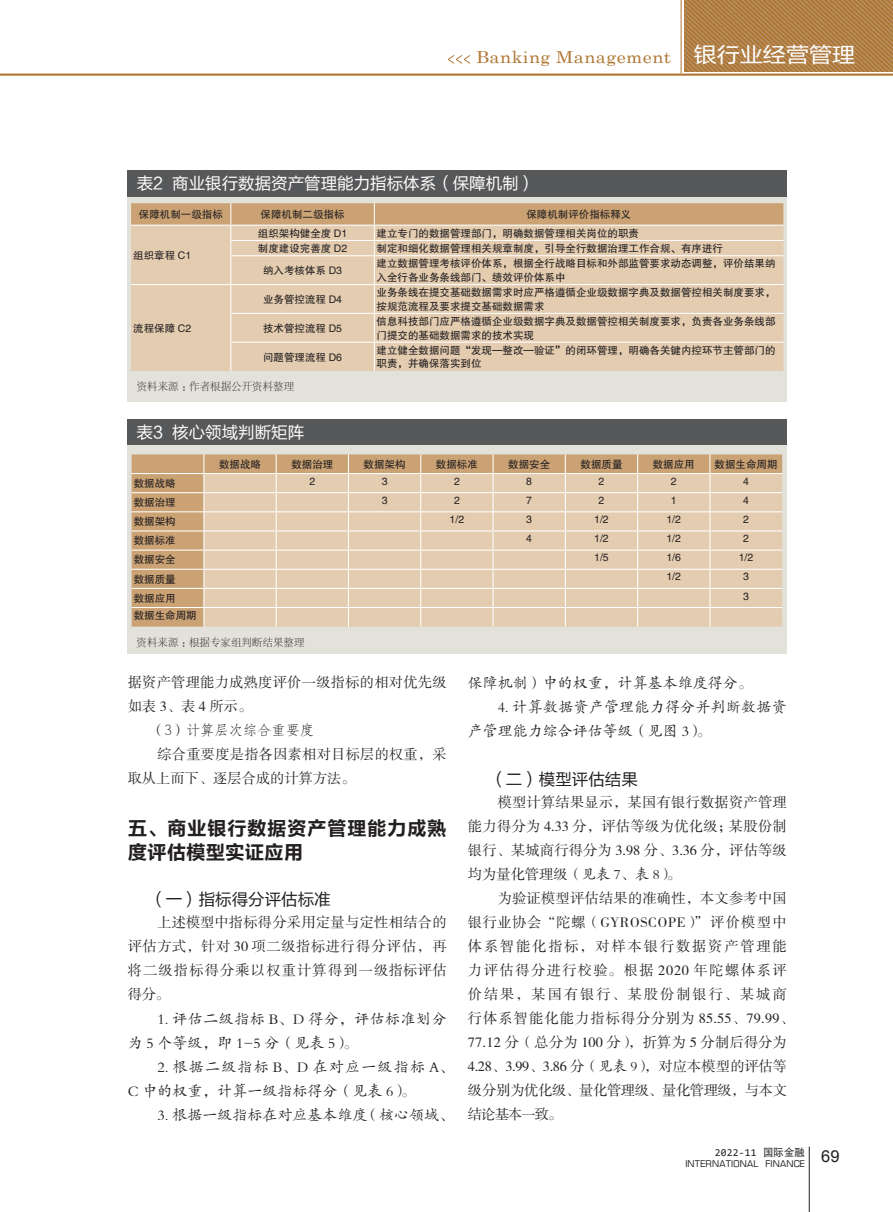
<style>
.page{position:relative;width:893px;height:1212px;background:#fff}
.page>*{position:absolute;margin:0;border:0;box-sizing:border-box;transform-origin:0 0}
.t1{font:19.5px/24px "FZLTCHK GBK1 0";letter-spacing:.025em;color:#231f20}
.t2{font:16.5px "FZLTHK GBK1 0";color:#fff}
.t3{font:16.5px "Century Schoolbook";letter-spacing:.025em;color:#b07633;scale:1.1 1}
.t4{font:16.5px "FZLTHK GBK1 0";color:#231f20}
.t5{font:15px/24px "FZKTJW GB1 0";color:#231f20}
.t6{font:15px/24px "FZKTJW GB1 0";letter-spacing:.04em;color:#231f20}
.t7{font:15px/24px "FZKTJW GB1 0";letter-spacing:.03em;color:#231f20}
.t8{font:14.25px/24px "FZSSJW GB1 0";letter-spacing:.02em;color:#231f20}
.t9{font:14.25px "FZFSJW GB1 0";color:#231f20}
.t10{font:10.5px/13.5px "FZHTJW GB1 0";color:#231f20}
.t11{font:10.5px "FZSYJW GB1 0";color:#231f20}
.t12{font:10.5px "Consolas";letter-spacing:.025em;color:#231f20}
.t13{font:9px "Eurostile";letter-spacing:.025em;color:#231f20}
.s1{font-family:"FZLTHJW GB1 0";font-size:21px;color:#fff}
.s2{font-family:"FZKTJW GB1 0"}
.s3{font-family:"DFP Hei W5 GB"}
</style>
<div class="page">
<svg style="left:448px;top:55px;width:22px;height:9px"></svg>
<hr style="left:0;top:74px;width:893px;height:2px;background:#b07633">
<hr style="left:681px;top:0;width:1px;height:73px;background:#b07633">
<hr style="left:809px;top:1147px;width:1px;height:65px;background:#231f20">
<svg style="left:684px;top:0;width:209px;height:72px;background:#b18048"></svg>
<div style="left:128px;top:436px;width:659px;height:218px;background:#e2e1da"></div>
<div style="left:128px;top:419px;width:659px;height:25px;background:#57585a"></div>
<svg style="left:132px;top:454px;width:650px;height:173px;background:#dfc6a8"></svg>
<div style="left:128px;top:190px;width:659px;height:212px;background:#e2e1da"></div>
<div style="left:128px;top:170px;width:659px;height:26px;background:#57585a"></div>
<svg style="left:131px;top:203px;width:652px;height:168px;background:#e0c8aa"></svg>
<hr style="left:131px;top:225px;width:100px;height:1px;background:#fff">
<hr style="left:231px;top:225px;width:143px;height:1px;background:#fff">
<hr style="left:374px;top:225px;width:409px;height:1px;background:#fff">
<h2 class="t3" style="left:476px;top:43px;width:346px">Banking Management <span class="s1">银行业经营管理</span></h2>
<h2 class="t2" style="left:137px;top:174px;width:400px">表2 商业银行数据资产管理能力指标体系（保障机制）</h2>
<p class="t10" style="left:139px;top:208px;width:85px">保障机制一级指标</p>
<p class="t10" style="left:261px;top:208px;width:85px">保障机制二级指标</p>
<p class="t10" style="left:526px;top:208px;width:106px">保障机制评价指标释义</p>
<p class="t10" style="left:133px;top:249px;width:60px">组织章程 C1</p>
<p class="t10" style="left:258px;top:227px;width:91px">组织架构健全度 D1</p>
<p class="t10" style="left:376px;top:227px;width:264px">建立专门的数据管理部门，明确数据管理相关岗位的职责</p>
<p class="t10" style="left:258px;top:242px;width:91px">制度建设完善度 D2</p>
<p class="t10" style="left:376px;top:242px;width:348px">制定和细化数据管理相关规章制度，引导全行数据治理工作合规、有序进行</p>
<p class="t10" style="left:263px;top:264px;width:81px">纳入考核体系 D3</p>
<p class="t10" style="left:376px;top:257px;width:400px">建立数据管理考核评价体系，根据全行战略目标和外部监管要求动态调整，评价结果纳入全行各业务条线部门、绩效评价体系中</p>
<p class="t10" style="left:133px;top:322px;width:60px">流程保障 C2</p>
<p class="t10" style="left:263px;top:293px;width:81px">业务管控流程 D4</p>
<p class="t10" style="left:376px;top:286px;width:400px">业务条线在提交基础数据需求时应严格遵循企业级数据字典及数据管控相关制度要求，按规范流程及要求提交基础数据需求</p>
<p class="t10" style="left:263px;top:322px;width:81px">技术管控流程 D5</p>
<p class="t10" style="left:376px;top:315px;width:400px">信息科技部门应严格遵循企业级数据字典及数据管控相关制度要求，负责各业务条线部门提交的基础数据需求的技术实现</p>
<p class="t10" style="left:263px;top:350px;width:81px">问题管理流程 D6</p>
<p class="t10" style="left:376px;top:344px;width:400px">建立健全数据问题“发现—整改—验证”的闭环管理，明确各关键内控环节主管部门的职责，并确保落实到位</p>
<p class="t11" style="left:137px;top:381px;width:159px">资料来源：作者根据公开资料整理</p>
<h2 class="t2" style="left:137px;top:423px;width:169px">表3 核心领域判断矩阵</h2>
<p class="t10" style="left:219px;top:457px;width:43px">数据战略</p>
<p class="t10" style="left:291px;top:457px;width:43px">数据治理</p>
<p class="t10" style="left:364px;top:457px;width:43px">数据架构</p>
<p class="t10" style="left:436px;top:457px;width:43px">数据标准</p>
<p class="t10" style="left:508px;top:457px;width:43px">数据安全</p>
<p class="t10" style="left:580px;top:457px;width:43px">数据质量</p>
<p class="t10" style="left:653px;top:457px;width:43px">数据应用</p>
<p class="t10" style="left:715px;top:457px;width:64px">数据生命周期</p>
<p class="t10" style="left:134px;top:477px;width:43px">数据战略</p>
<p class="t10" style="left:309px;top:474px;width:7px">2</p>
<p class="t10" style="left:382px;top:474px;width:7px">3</p>
<p class="t10" style="left:454px;top:474px;width:7px">2</p>
<p class="t10" style="left:526px;top:474px;width:7px">8</p>
<p class="t10" style="left:599px;top:474px;width:7px">2</p>
<p class="t10" style="left:671px;top:474px;width:7px">2</p>
<p class="t10" style="left:743px;top:474px;width:7px">4</p>
<p class="t10" style="left:134px;top:496px;width:43px">数据治理</p>
<p class="t10" style="left:382px;top:494px;width:7px">3</p>
<p class="t10" style="left:454px;top:494px;width:7px">2</p>
<p class="t10" style="left:526px;top:494px;width:7px">7</p>
<p class="t10" style="left:599px;top:494px;width:7px">2</p>
<p class="t10" style="left:671px;top:494px;width:7px">1</p>
<p class="t10" style="left:743px;top:494px;width:7px">4</p>
<p class="t10" style="left:134px;top:515px;width:43px">数据架构</p>
<p class="t10" style="left:450px;top:513px;width:16px">1/2</p>
<p class="t10" style="left:526px;top:513px;width:7px">3</p>
<p class="t10" style="left:594px;top:513px;width:16px">1/2</p>
<p class="t10" style="left:666px;top:513px;width:16px">1/2</p>
<p class="t10" style="left:743px;top:513px;width:7px">2</p>
<p class="t10" style="left:134px;top:534px;width:43px">数据标准</p>
<p class="t10" style="left:526px;top:532px;width:7px">4</p>
<p class="t10" style="left:594px;top:532px;width:16px">1/2</p>
<p class="t10" style="left:666px;top:532px;width:16px">1/2</p>
<p class="t10" style="left:743px;top:532px;width:7px">2</p>
<p class="t10" style="left:134px;top:553px;width:43px">数据安全</p>
<p class="t10" style="left:594px;top:551px;width:16px">1/5</p>
<p class="t10" style="left:666px;top:551px;width:16px">1/6</p>
<p class="t10" style="left:739px;top:551px;width:16px">1/2</p>
<p class="t10" style="left:134px;top:572px;width:43px">数据质量</p>
<p class="t10" style="left:666px;top:570px;width:16px">1/2</p>
<p class="t10" style="left:743px;top:570px;width:7px">3</p>
<p class="t10" style="left:134px;top:591px;width:43px">数据应用</p>
<p class="t10" style="left:743px;top:589px;width:7px">3</p>
<p class="t10" style="left:134px;top:608px;width:64px">数据生命周期</p>
<p class="t11" style="left:137px;top:636px;width:169px">资料来源：根据专家组判断结果整理</p>
<h3 class="t8" style="left:128px;top:671px;width:320px">据资产管理能力成熟度评价一级指标的相对优先级如表 3、表 4 所示。</h3>
<h3 class="t9" style="left:150px;top:722px;width:165px">（3）计算层次综合重要度</h3>
<h3 class="t8" style="left:128px;top:743px;width:320px;text-indent:30px">综合重要度是指各因素相对目标层的权重，采取从上而下、逐层合成的计算方法。</h3>
<h1 class="t1" style="left:128px;top:817px;width:320px">五、商业银行数据资产管理能力成熟度评估模型实证应用</h1>
<h2 class="t4" style="left:149px;top:890px;width:183px">（一）指标得分评估标准</h2>
<h3 class="t8" style="left:128px;top:911px;width:320px;text-align:justify;text-indent:30px">上述模型中指标得分采用定量与定性相结合的评估方式，针对 30 项二级指标进行得分评估，再将二级指标得分乘以权重计算得到一级指标评估得分。</h3>
<h3 class="t7" style="left:128px;top:1007px;width:320px;text-indent:30px">1. 评估二级指标 B、D 得分，评估标准划分为 5 个等级，即 1-5 分（见表 5）。</h3>
<h3 class="t6" style="left:128px;top:1055px;width:328px;text-indent:30px">2. 根据二级指标 B、D 在对应一级指标 A、<br>C 中的权重，计算一级指标得分（见表 6）。</h3>
<h3 class="t5" style="left:157px;top:1103px;width:298px">3. 根据一级指标在对应基本维度（核心领域、</h3>
<h3 class="t5" style="left:468px;top:671px;width:286px">保障机制）中的权重，计算基本维度得分。</h3>
<h3 class="t5" style="left:468px;top:695px;width:320px;text-indent:30px">4. 计算数据资产管理能力得分并判断数据资产管理能力综合评估等级（见图 3）。</h3>
<h2 class="t4" style="left:489px;top:770px;width:150px">（二）模型评估结果</h2>
<h3 class="t8" style="left:468px;top:791px;width:320px;text-align:justify;text-indent:30px">模型计算结果显示，某国有银行数据资产管理能力得分为 4.33 分，评估等级为优化级；某股份制银行、某城商行得分为 3.98 分、3.36 分，评估等级均为量化管理级<span class="s2">（见表 7、表 8）</span>。</h3>
<p class="t8" style="left:468px;top:887px;width:328px;text-indent:30px">为验证模型评估结果的准确性，本文参考中国银行业协会“陀螺（GYROSCOPE）”评价模型中体系智能化指标，对样本银行数据资产管理能力评估得分进行校验。根据 2020 年陀螺体系评价结果，某国有银行、某股份制银行、某城商行体系智能化能力指标得分分别为 85.55、79.99、<br>77.12 分（总分为 100 分），折算为 5 分制后得分为<br>4.28、3.99、3.86 分<span class="s2">（见表 9）</span>，对应本模型的评估等级分别为优化级、量化管理级、量化管理级，与本文结论基本一致。</p>
<p class="t12" style="left:715px;top:1145px;width:92px">2022-11 <span class="s3">国际金融</span></p>
<p class="t13" style="left:685px;top:1158px;width:156px">INTERNATIONAL FINANCE <sup>69</sup></p>
</div>
